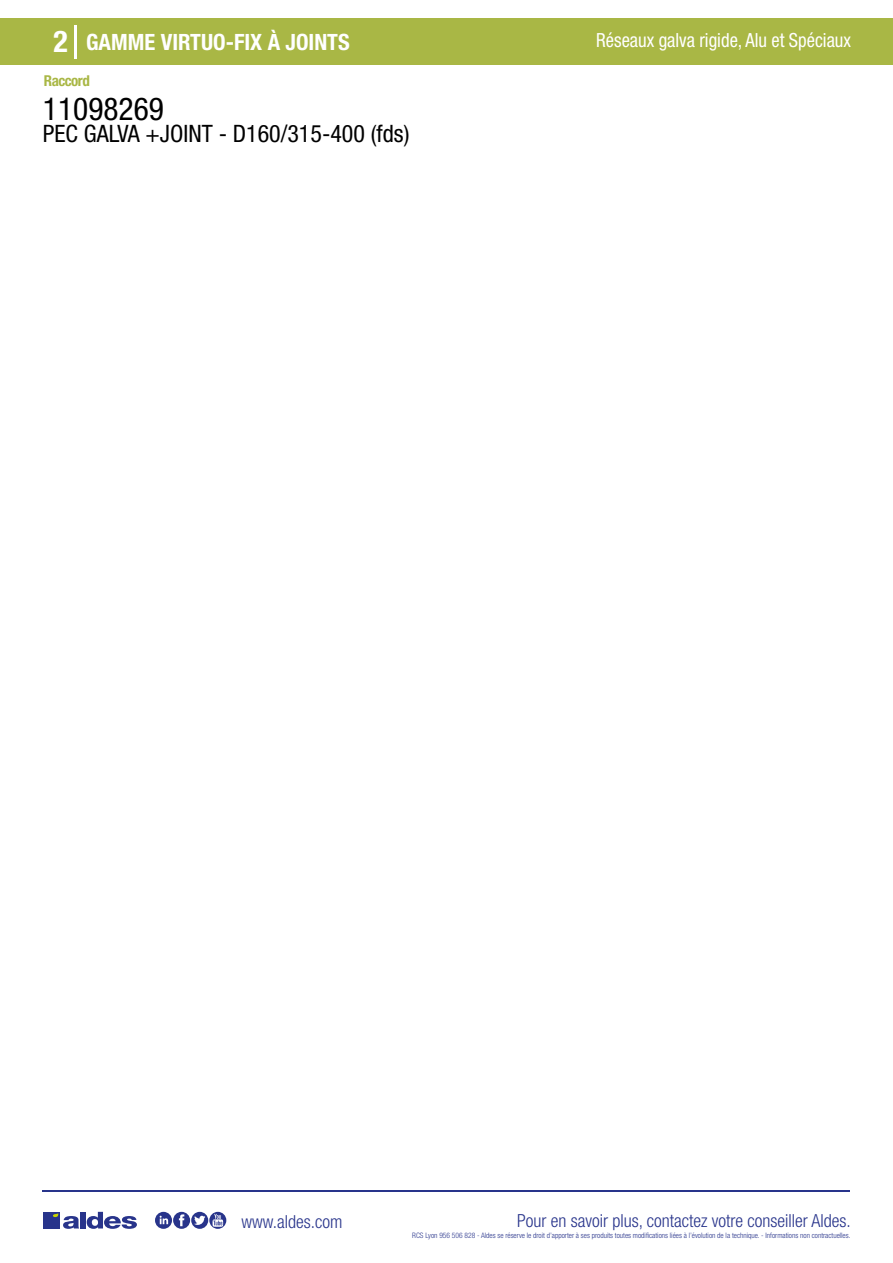
<style>
.page{position:relative;width:893px;height:1263px;background:#fff}
.page>*{position:absolute;margin:0;border:0;box-sizing:border-box;transform-origin:0 0}
.t1{font:condensed 31.5px "Helvetica Neue LT Std";color:#000}
.t2{font:700 condensed 30px "Helvetica Neue LT Std";color:#fff}
.t3{font:condensed 24px "Helvetica Neue LT Std";color:#000}
.t4{font:700 condensed 22.5px "Helvetica Neue LT Std";color:#fff}
.t5{font:condensed 19.5px "Helvetica Neue LT Std";color:#fff;scale:.95 1}
.t6{font:300 condensed 18px "Helvetica Neue";color:#28348b}
.t7{font:700 condensed 15px "Helvetica Neue LT Std";letter-spacing:-.035em;color:#a9b745}
.t8{font:300 condensed 7.5px "Helvetica Neue";color:#28348b}
</style>
<div class="page">
<div style="left:0;top:18px;width:893px;height:46px;background:#a9b745"></div>
<hr style="left:74px;top:25px;width:2px;height:33px;background:#fff">
<hr style="left:43px;top:1190px;width:807px;height:1px;background:#28348b">
<svg style="left:155px;top:1212px;width:71px;height:17px"></svg>
<div style="left:43px;top:1212px;width:17px;height:16px;background:#28348b"></div>
<div style="left:80px;top:1212px;width:6px;height:16px;background:#28348b"></div>
<svg style="left:87px;top:1212px;width:50px;height:17px"></svg>
<svg style="left:53px;top:1213px;width:26px;height:16px"></svg>
<h2 class="t2" style="left:54px;top:24px;width:16px">2</h2>
<h3 class="t4" style="left:86px;top:28px;width:265px">GAMME VIRTUO-FIX À JOINTS</h3>
<h3 class="t5" style="left:596px;top:29px;width:270px">Réseaux galva rigide, Alu et Spéciaux</h3>
<h3 class="t7" style="left:44px;top:71px;width:47px">Raccord</h3>
<h1 class="t1" style="left:43px;top:91px;width:122px">11098269</h1>
<h3 class="t3" style="left:43px;top:120px;width:368px">PEC GALVA +JOINT - D160/315-400 (fds)</h3>
<h3 class="t6" style="left:241px;top:1211px;width:102px">www.aldes.com</h3>
<h3 class="t6" style="left:517px;top:1211px;width:335px">Pour en savoir plus, contactez votre conseiller Aldes.</h3>
<p class="t8" style="left:412px;top:1230px;width:440px">RCS Lyon 956 506 828 - Aldes se réserve le droit d’apporter à ses produits toutes modifications liées à l’évolution de la technique. - Informations non contractuelles.</p>
</div>
